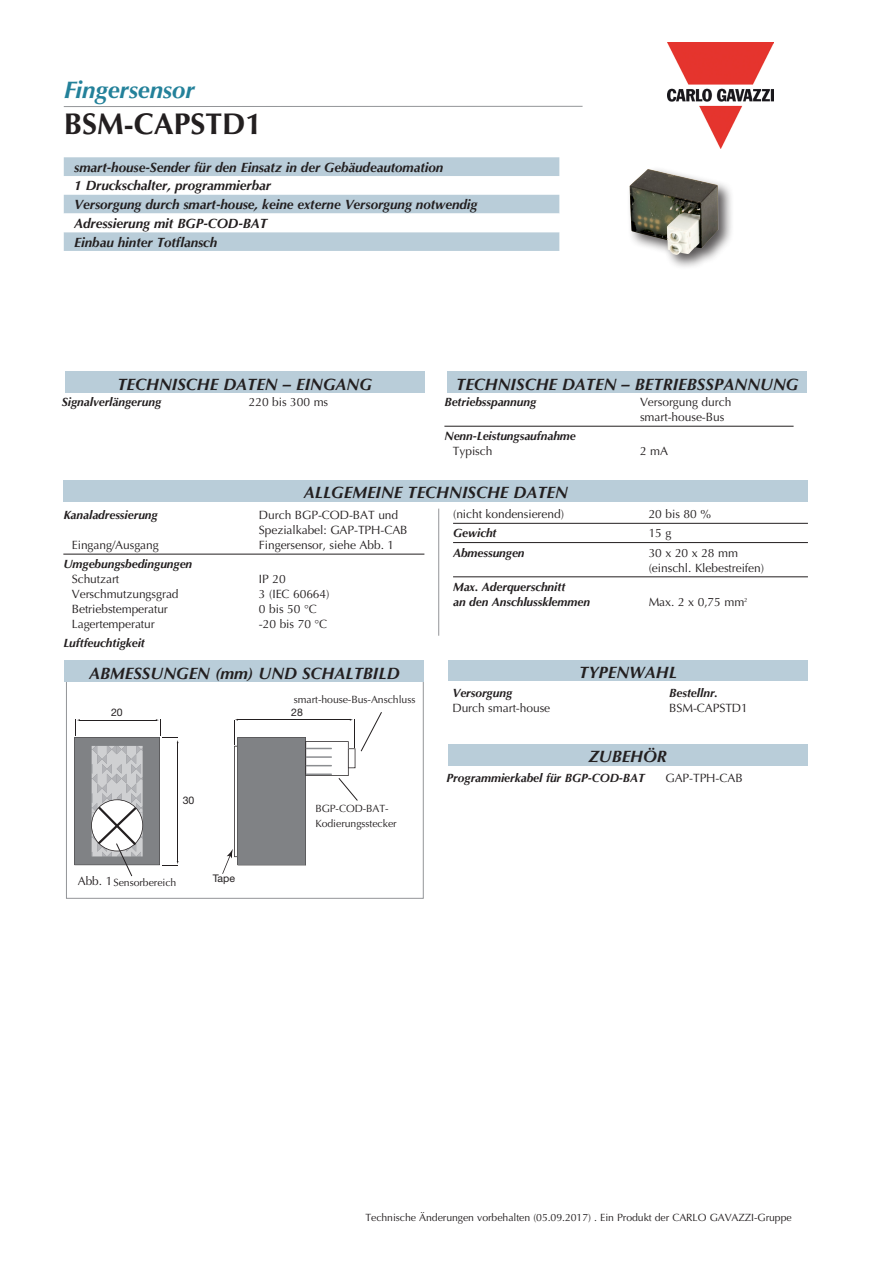
<style>
.page{position:relative;width:893px;height:1263px;background:#fff}
.page>*{position:absolute;margin:0;border:0;box-sizing:border-box;transform-origin:0 0}
.t1{font:700 30px "Optima LT Std";color:#231f20}
.t2{font:italic 700 24px "Optima LT Std";letter-spacing:-.005em;color:#23819a}
.t3{font:italic 700 16.5px "Optima LT Std";color:#231f20}
.t4{font:italic 700 13.5px "Optima LT Std";letter-spacing:-.005em;color:#231f20}
.t5{font:12px/15px "Optima LT Std";letter-spacing:-.005em;color:#231f20}
.t6{font:italic 700 12px/15px "Optima LT Std";letter-spacing:-.005em;color:#231f20}
.t7{font:10.5px/15px "Optima LT Std";letter-spacing:-.005em;color:#231f20}
.t8{font:10.5px "Helvetica Neue";color:#231f20}
.s1{font-weight:400;font-style:normal}
</style>
<div class="page">
<img style="left:668px;top:43px;width:106px;height:106px">
<hr style="left:63px;top:554px;width:361px;height:1px;background:#231f20">
<div style="left:448px;top:744px;width:360px;height:21px;background:#b9cdd9"></div>
<div style="left:65px;top:372px;width:360px;height:21px;background:#b9cdd9"></div>
<hr style="left:64px;top:106px;width:519px;height:1px;background:#939598">
<div style="left:626px;top:166px;width:109px;height:105px;background:#231f20;opacity:.75"></div>
<img style="left:629px;top:169px;width:89px;height:86px">
<div style="left:64px;top:660px;width:360px;height:22px;background:#b9cdd9"></div>
<svg style="left:64px;top:157px;width:495px;height:56px;fill:#b9cdd9"></svg>
<svg style="left:64px;top:213px;width:495px;height:38px"></svg>
<div style="left:64px;top:480px;width:744px;height:21px;background:#b9cdd9"></div>
<hr style="left:453px;top:523px;width:355px;height:1px;background:#231f20">
<hr style="left:453px;top:542px;width:355px;height:1px;background:#231f20">
<hr style="left:453px;top:576px;width:355px;height:1px;background:#231f20">
<hr style="left:438px;top:509px;width:1px;height:127px;background:#939598">
<hr style="left:444px;top:426px;width:350px;height:1px;background:#231f20">
<div style="left:447px;top:372px;width:360px;height:21px;background:#b9cdd9"></div>
<div style="left:448px;top:660px;width:360px;height:20px;background:#b9cdd9"></div>
<svg style="left:222px;top:712px;width:160px;height:162px"></svg>
<svg style="left:74px;top:719px;width:105px;height:158px"></svg>
<p class="t2" style="left:64px;top:76px;width:132px">Fingersensor</p>
<p class="t1" style="left:64px;top:106px;width:200px">BSM-CAPSTD1</p>
<p class="t4" style="left:74px;top:159px;width:371px">smart-house-Sender für den Einsatz in der Gebäudeautomation</p>
<p class="t4" style="left:74px;top:178px;width:198px">1 Druckschalter, programmierbar</p>
<p class="t4" style="left:74px;top:196px;width:405px">Versorgung durch smart-house, keine externe Versorgung notwendig</p>
<p class="t4" style="left:74px;top:215px;width:195px">Adressierung mit BGP-COD-BAT</p>
<p class="t4" style="left:74px;top:234px;width:144px">Einbau hinter Totflansch</p>
<p class="t3" style="left:117px;top:374px;width:256px">TECHNISCHE DATEN – EINGANG</p>
<p class="t6" style="left:62px;top:394px;width:101px">Signalverlängerung</p>
<p class="t5" style="left:249px;top:394px;width:81px">220 bis 300 ms</p>
<p class="t3" style="left:456px;top:374px;width:344px">TECHNISCHE DATEN – BETRIEBSSPANNUNG</p>
<p class="t6" style="left:444px;top:394px;width:93px">Betriebsspannung</p>
<p class="t5" style="left:640px;top:394px;width:93px">Versorgung durch smart-house-Bus</p>
<p class="t6" style="left:444px;top:429px;width:133px">Nenn-Leistungsaufnahme</p>
<p class="t5" style="left:453px;top:444px;width:41px">Typisch</p>
<p class="t5" style="left:640px;top:444px;width:30px">2 mA</p>
<p class="t3" style="left:304px;top:483px;width:266px">ALLGEMEINE TECHNISCHE DATEN</p>
<p class="t5" style="left:453px;top:507px;width:112px">(nicht kondensierend)</p>
<p class="t5" style="left:649px;top:507px;width:64px">20 bis 80 %</p>
<p class="t6" style="left:453px;top:526px;width:45px">Gewicht</p>
<p class="t5" style="left:649px;top:526px;width:24px">15 g</p>
<p class="t6" style="left:453px;top:545px;width:73px">Abmessungen</p>
<p class="t5" style="left:649px;top:545px;width:117px">30 x 20 x 28 mm (einschl. Klebestreifen)</p>
<p class="t6" style="left:453px;top:579px;width:138px">Max. Aderquerschnitt<br>an den Anschlussklemmen</p>
<p class="t6" style="left:63px;top:507px;width:96px">Kanaladressierung</p>
<p class="t5" style="left:259px;top:507px;width:150px">Durch BGP-COD-BAT und<br>Spezialkabel: GAP-TPH-CAB</p>
<p class="t5" style="left:72px;top:537px;width:89px">Eingang/Ausgang</p>
<p class="t5" style="left:259px;top:537px;width:137px">Fingersensor, siehe Abb. 1</p>
<p class="t6" style="left:72px;top:557px;width:122px;text-indent:-8px">Umgebungsbedingungen<br><span class="s1">Schutzart</span></p>
<p class="t5" style="left:259px;top:572px;width:28px">IP 20</p>
<p class="t5" style="left:72px;top:587px;width:108px">Verschmutzungsgrad</p>
<p class="t5" style="left:259px;top:587px;width:72px">3 (IEC 60664)</p>
<p class="t5" style="left:72px;top:602px;width:98px">Betriebstemperatur</p>
<p class="t5" style="left:259px;top:602px;width:59px">0 bis 50 °C</p>
<p class="t5" style="left:72px;top:617px;width:84px">Lagertemperatur</p>
<p class="t5" style="left:259px;top:617px;width:70px">-20 bis 70 °C</p>
<p class="t6" style="left:63px;top:636px;width:83px">Luftfeuchtigkeit</p>
<p class="t5" style="left:649px;top:594px;width:100px">Max. 2 x 0,75 mm<sup>2</sup></p>
<p class="t3" style="left:89px;top:663px;width:312px">ABMESSUNGEN (mm) UND SCHALTBILD</p>
<p class="t7" style="left:294px;top:692px;width:123px">smart-house-Bus-Anschluss</p>
<p class="t8" style="left:111px;top:706px;width:13px">20</p>
<p class="t8" style="left:291px;top:706px;width:13px">28</p>
<p class="t8" style="left:183px;top:794px;width:13px">30</p>
<p class="t5" style="left:78px;top:874px;width:36px">Abb. 1</p>
<p class="t7" style="left:114px;top:875px;width:64px">Sensorbereich</p>
<p class="t8" style="left:213px;top:872px;width:24px">Tape</p>
<p class="t7" style="left:315px;top:801px;width:83px">BGP-COD-BAT-<br>Kodierungsstecker</p>
<p class="t3" style="left:579px;top:662px;width:99px">TYPENWAHL</p>
<p class="t6" style="left:452px;top:685px;width:61px">Versorgung</p>
<p class="t6" style="left:669px;top:685px;width:50px">Bestellnr.</p>
<p class="t5" style="left:452px;top:700px;width:99px">Durch smart-house</p>
<p class="t5" style="left:669px;top:700px;width:80px">BSM-CAPSTD1</p>
<p class="t3" style="left:589px;top:747px;width:80px">ZUBEHÖR</p>
<p class="t6" style="left:446px;top:770px;width:200px">Programmierkabel für BGP-COD-BAT</p>
<p class="t5" style="left:665px;top:770px;width:79px">GAP-TPH-CAB</p>
<p class="t7" style="left:365px;top:1210px;width:428px">Technische Änderungen vorbehalten (05.09.2017) . Ein Produkt der CARLO GAVAZZI-Gruppe</p>
</div>
